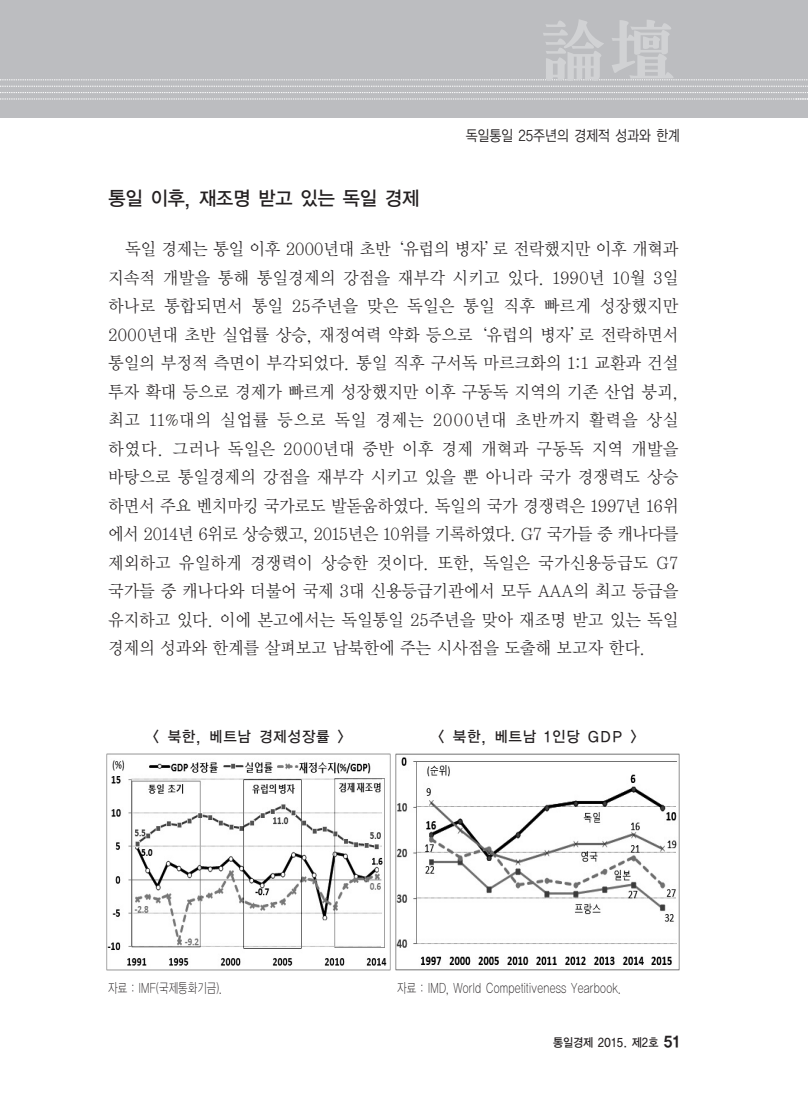
<style>
.page{position:relative;width:808px;height:1106px;background:#fff}
.page>*{position:absolute;margin:0;border:0;box-sizing:border-box;transform-origin:0 0}
.t1{font:69.6px "Y Mj O15";color:#d1d2d4}
.t2{font:19.5px "YGO13";letter-spacing:-.075em;color:#231f20;scale:.95 1}
.t3{font:17.25px/28.5px "Y Mj O12";letter-spacing:-.05em;color:#231f20;text-align:justify;scale:.95 1}
.t4{font:15px "YGO13";color:#231f20;scale:.95 1}
.t5{font:15px "YGO12";letter-spacing:-.07em;color:#231f20;scale:.85 1}
.t6{font:13.5px "YGO11";letter-spacing:-.055em;color:#231f20;scale:.75 1}
.t7{font:12px "YGO13";letter-spacing:-.075em;color:#231f20;scale:.9 1}
.s1{font-family:"YGO15";font-size:15px}
</style>
<div class="page">
<div style="left:0;top:0;width:808px;height:117px;background:#bcbdc0"></div>
<svg style="left:2px;top:99px;width:806px;height:1px"></svg>
<img style="left:106px;top:753px;width:285px;height:217px">
<img style="left:395px;top:753px;width:285px;height:217px">
<svg style="left:0;top:80px;width:808px;height:13px"></svg>
<h1 class="t1" style="left:537px;top:6px;width:141px">論壇</h1>
<p class="t5" style="left:465px;top:126px;width:254px">독일통일 25주년의 경제적 성과와 한계</p>
<p class="t2" style="left:108px;top:186px;width:330px">통일 이후, 재조명 받고 있는 독일 경제</p>
<p class="t3" style="left:108px;top:235px;width:603px;text-indent:17px">독일 경제는 통일 이후 2000년대 초반‘유럽의 병자’로 전락했지만 이후 개혁과 지속적 개발을 통해 통일경제의 강점을 재부각 시키고 있다. 1990년 10월 3일 하나로 통합되면서 통일 25주년을 맞은 독일은 통일 직후 빠르게 성장했지만 2000년대 초반 실업률 상승, 재정여력 약화 등으로‘유럽의 병자’로 전락하면서 통일의 부정적 측면이 부각되었다. 통일 직후 구서독 마르크화의 1:1 교환과 건설 투자 확대 등으로 경제가 빠르게 성장했지만 이후 구동독 지역의 기존 산업 붕괴, 최고 11%대의 실업률 등으로 독일 경제는 2000년대 초반까지 활력을 상실 하였다. 그러나 독일은 2000년대 중반 이후 경제 개혁과 구동독 지역 개발을 바탕으로 통일경제의 강점을 재부각 시키고 있을 뿐 아니라 국가 경쟁력도 상승 하면서 주요 벤치마킹 국가로도 발돋움하였다. 독일의 국가 경쟁력은 1997년 16위 에서 2014년 6위로 상승했고, 2015년은 10위를 기록하였다. G7 국가들 중 캐나다를 제외하고 유일하게 경쟁력이 상승한 것이다. 또한, 독일은 국가신용등급도 G7 국가들 중 캐나다와 더불어 국제 3대 신용등급기관에서 모두 AAA의 최고 등급을 유지하고 있다. 이에 본고에서는 독일통일 25주년을 맞아 재조명 받고 있는 독일 경제의 성과와 한계를 살펴보고 남북한에 주는 시사점을 도출해 보고자 한다.</p>
<p class="t4" style="left:153px;top:727px;width:204px">&lt; 북한, 베트남 경제성장률 &gt;</p>
<p class="t4" style="left:438px;top:727px;width:212px">&lt; 북한, 베트남 1인당 GDP &gt;</p>
<p class="t6" style="left:108px;top:979px;width:154px">자료 : IMF(국제통화기금).</p>
<p class="t6" style="left:397px;top:979px;width:301px">자료 : IMD, World Competitiveness Yearbook.</p>
<p class="t7" style="left:553px;top:1034px;width:143px">통일경제 2015. 제2호 <span class="s1">51</span></p>
</div>
